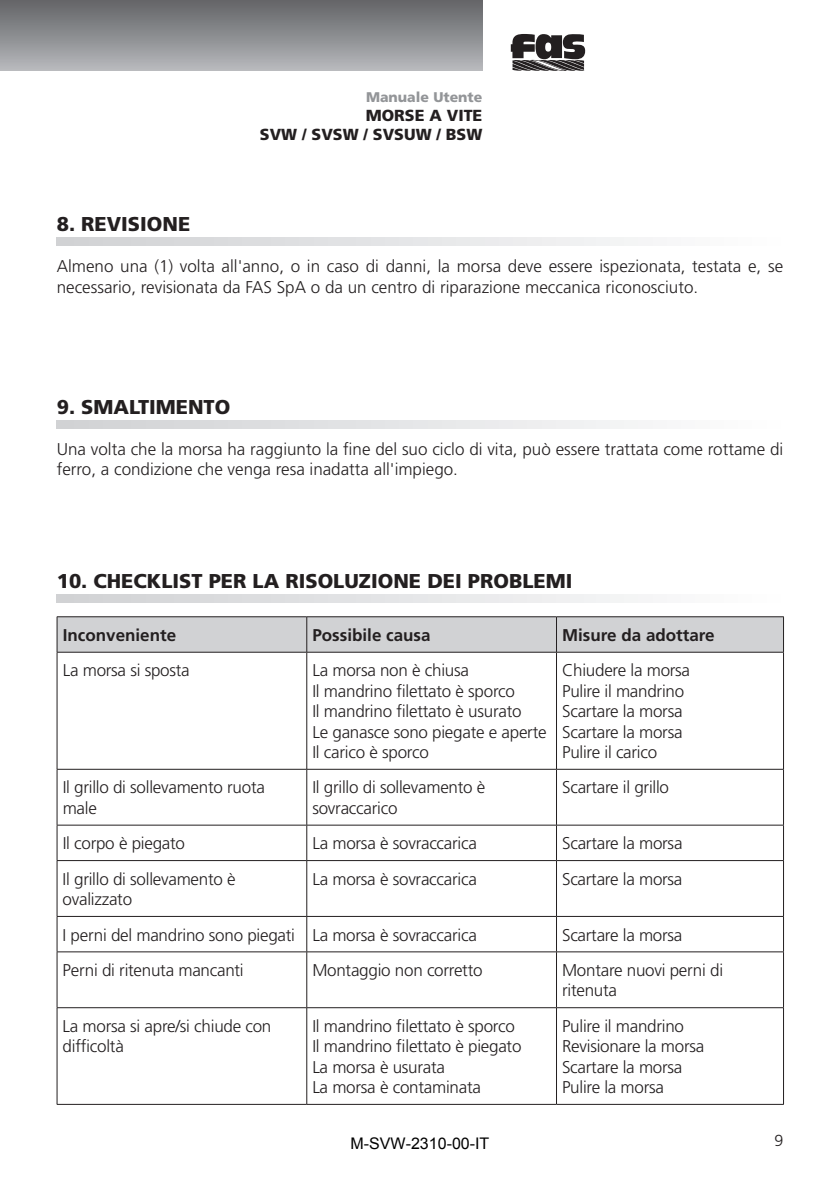
<style>
.page{position:relative;width:840px;height:1191px;background:#fff}
.page>*{position:absolute;margin:0;border:0;box-sizing:border-box;transform-origin:0 0}
.t1{font:900 20px "Frutiger";color:#231f20}
.t2{font:300 17px/20.4px "Frutiger";letter-spacing:-.015em;color:#231f20}
.t3{font:700 17px "Frutiger";color:#231f20}
.t4{font:900 16px/19.2px "Frutiger";color:#231f20;text-align:right}
.t5{font:16px "Arial";color:#000}
.t6{font:300 16px "Frutiger";color:#231f20}
.t7{font:900 14px "Frutiger";color:#939598}
</style>
<div class="page">
<svg style="left:510px;top:34px;width:75px;height:37px"></svg>
<div style="left:0;top:0;width:482px;height:71px;background:linear-gradient(to bottom,#626366,#b8b9bd)"></div>
<svg style="left:57px;top:237px;width:581px;height:9px"></svg>
<svg style="left:57px;top:420px;width:581px;height:8px"></svg>
<svg style="left:57px;top:594px;width:581px;height:8px"></svg>
<div style="left:58px;top:617px;width:724px;height:35px;background:#d1d2d4"></div>
<hr style="left:57px;top:616px;width:249px;height:1px;background:#231f20">
<hr style="left:57px;top:617px;width:1px;height:35px;background:#231f20">
<hr style="left:306px;top:616px;width:250px;height:1px;background:#231f20">
<hr style="left:306px;top:617px;width:1px;height:35px;background:#231f20">
<hr style="left:556px;top:616px;width:227px;height:1px;background:#231f20">
<hr style="left:556px;top:617px;width:1px;height:35px;background:#231f20">
<hr style="left:782px;top:617px;width:1px;height:35px;background:#231f20">
<hr style="left:57px;top:652px;width:249px;height:1px;background:#231f20">
<hr style="left:57px;top:652px;width:1px;height:117px;background:#231f20">
<hr style="left:306px;top:652px;width:250px;height:1px;background:#231f20">
<hr style="left:306px;top:652px;width:1px;height:117px;background:#231f20">
<hr style="left:556px;top:652px;width:227px;height:1px;background:#231f20">
<hr style="left:556px;top:652px;width:1px;height:117px;background:#231f20">
<hr style="left:782px;top:652px;width:1px;height:117px;background:#231f20">
<hr style="left:57px;top:769px;width:249px;height:1px;background:#231f20">
<hr style="left:57px;top:769px;width:1px;height:56px;background:#231f20">
<hr style="left:306px;top:769px;width:250px;height:1px;background:#231f20">
<hr style="left:306px;top:769px;width:1px;height:56px;background:#231f20">
<hr style="left:556px;top:769px;width:227px;height:1px;background:#231f20">
<hr style="left:556px;top:769px;width:1px;height:56px;background:#231f20">
<hr style="left:782px;top:769px;width:1px;height:56px;background:#231f20">
<hr style="left:57px;top:824px;width:249px;height:1px;background:#231f20">
<hr style="left:57px;top:825px;width:1px;height:35px;background:#231f20">
<hr style="left:306px;top:824px;width:250px;height:1px;background:#231f20">
<hr style="left:306px;top:825px;width:1px;height:35px;background:#231f20">
<hr style="left:556px;top:824px;width:227px;height:1px;background:#231f20">
<hr style="left:556px;top:825px;width:1px;height:35px;background:#231f20">
<hr style="left:782px;top:825px;width:1px;height:35px;background:#231f20">
<hr style="left:57px;top:860px;width:249px;height:1px;background:#231f20">
<hr style="left:57px;top:861px;width:1px;height:55px;background:#231f20">
<hr style="left:306px;top:860px;width:250px;height:1px;background:#231f20">
<hr style="left:306px;top:861px;width:1px;height:55px;background:#231f20">
<hr style="left:556px;top:860px;width:227px;height:1px;background:#231f20">
<hr style="left:556px;top:861px;width:1px;height:55px;background:#231f20">
<hr style="left:782px;top:861px;width:1px;height:55px;background:#231f20">
<hr style="left:57px;top:916px;width:249px;height:1px;background:#231f20">
<hr style="left:57px;top:916px;width:1px;height:35px;background:#231f20">
<hr style="left:306px;top:916px;width:250px;height:1px;background:#231f20">
<hr style="left:306px;top:916px;width:1px;height:35px;background:#231f20">
<hr style="left:556px;top:916px;width:227px;height:1px;background:#231f20">
<hr style="left:556px;top:916px;width:1px;height:35px;background:#231f20">
<hr style="left:782px;top:916px;width:1px;height:35px;background:#231f20">
<hr style="left:57px;top:951px;width:249px;height:1px;background:#231f20">
<hr style="left:57px;top:952px;width:1px;height:55px;background:#231f20">
<hr style="left:306px;top:951px;width:250px;height:1px;background:#231f20">
<hr style="left:306px;top:952px;width:1px;height:55px;background:#231f20">
<hr style="left:556px;top:951px;width:227px;height:1px;background:#231f20">
<hr style="left:556px;top:952px;width:1px;height:55px;background:#231f20">
<hr style="left:782px;top:952px;width:1px;height:55px;background:#231f20">
<hr style="left:57px;top:1007px;width:249px;height:1px;background:#231f20">
<hr style="left:57px;top:1008px;width:1px;height:96px;background:#231f20">
<hr style="left:306px;top:1007px;width:250px;height:1px;background:#231f20">
<hr style="left:306px;top:1008px;width:1px;height:96px;background:#231f20">
<hr style="left:556px;top:1007px;width:227px;height:1px;background:#231f20">
<hr style="left:556px;top:1008px;width:1px;height:96px;background:#231f20">
<hr style="left:782px;top:1008px;width:1px;height:96px;background:#231f20">
<hr style="left:57px;top:1104px;width:249px;height:1px;background:#231f20">
<hr style="left:306px;top:1104px;width:250px;height:1px;background:#231f20">
<hr style="left:556px;top:1104px;width:227px;height:1px;background:#231f20">
<p class="t7" style="left:366px;top:88px;width:118px">Manuale Utente</p>
<p class="t4" style="left:260px;top:106px;width:224px">MORSE A VITE<br>SVW / SVSW / SVSUW / BSW</p>
<p class="t1" style="left:57px;top:212px;width:135px">8. REVISIONE</p>
<p class="t2" style="left:57px;top:256px;width:727px">Almeno una (1) volta all'anno, o in caso di danni, la morsa deve essere ispezionata, testata e, se necessario, revisionata da FAS SpA o da un centro di riparazione meccanica riconosciuto.</p>
<p class="t1" style="left:57px;top:395px;width:175px">9. SMALTIMENTO</p>
<p class="t2" style="left:57px;top:439px;width:727px">Una volta che la morsa ha raggiunto la fine del suo ciclo di vita, può essere trattata come rottame di ferro, a condizione che venga resa inadatta all'impiego.</p>
<p class="t1" style="left:57px;top:569px;width:517px">10. CHECKLIST PER LA RISOLUZIONE DEI PROBLEMI</p>
<p class="t3" style="left:63px;top:625px;width:115px">Inconveniente</p>
<p class="t3" style="left:312px;top:625px;width:120px">Possibile causa</p>
<p class="t3" style="left:562px;top:625px;width:154px">Misure da adottare</p>
<p class="t2" style="left:63px;top:660px;width:128px">La morsa si sposta</p>
<p class="t2" style="left:312px;top:660px;width:235px">La morsa non è chiusa<br>Il mandrino filettato è sporco<br>Il mandrino filettato è usurato<br>Le ganasce sono piegate e aperte<br>Il carico è sporco</p>
<p class="t2" style="left:562px;top:660px;width:129px">Chiudere la morsa<br>Pulire il mandrino<br>Scartare la morsa<br>Scartare la morsa<br>Pulire il carico</p>
<p class="t2" style="left:63px;top:777px;width:204px">Il grillo di sollevamento ruota male</p>
<p class="t2" style="left:312px;top:777px;width:174px">Il grillo di sollevamento è sovraccarico</p>
<p class="t2" style="left:562px;top:777px;width:108px">Scartare il grillo</p>
<p class="t2" style="left:63px;top:833px;width:124px">Il corpo è piegato</p>
<p class="t2" style="left:312px;top:833px;width:166px">La morsa è sovraccarica</p>
<p class="t2" style="left:561px;top:833px;width:122px">Scartare la morsa</p>
<p class="t2" style="left:63px;top:869px;width:174px">Il grillo di sollevamento è ovalizzato</p>
<p class="t2" style="left:312px;top:869px;width:166px">La morsa è sovraccarica</p>
<p class="t2" style="left:561px;top:869px;width:122px">Scartare la morsa</p>
<p class="t2" style="left:63px;top:924px;width:415px">I perni del mandrino sono piegati La morsa è sovraccarica</p>
<p class="t2" style="left:561px;top:924px;width:122px">Scartare la morsa</p>
<p class="t2" style="left:63px;top:960px;width:182px">Perni di ritenuta mancanti</p>
<p class="t2" style="left:312px;top:960px;width:172px">Montaggio non corretto</p>
<p class="t2" style="left:561px;top:960px;width:162px">Montare nuovi perni di ritenuta</p>
<p class="t2" style="left:63px;top:1016px;width:210px">La morsa si apre/si chiude con difficoltà</p>
<p class="t2" style="left:312px;top:1016px;width:210px">Il mandrino filettato è sporco<br>Il mandrino filettato è piegato<br>La morsa è usurata<br>La morsa è contaminata</p>
<p class="t2" style="left:561px;top:1016px;width:144px">Pulire il mandrino<br>Revisionare la morsa<br>Scartare la morsa<br>Pulire la morsa</p>
<p class="t5" style="left:350px;top:1132px;width:140px">M-SVW-2310-00-IT</p>
<p class="t6" style="left:773px;top:1131px;width:10px">9</p>
</div>
